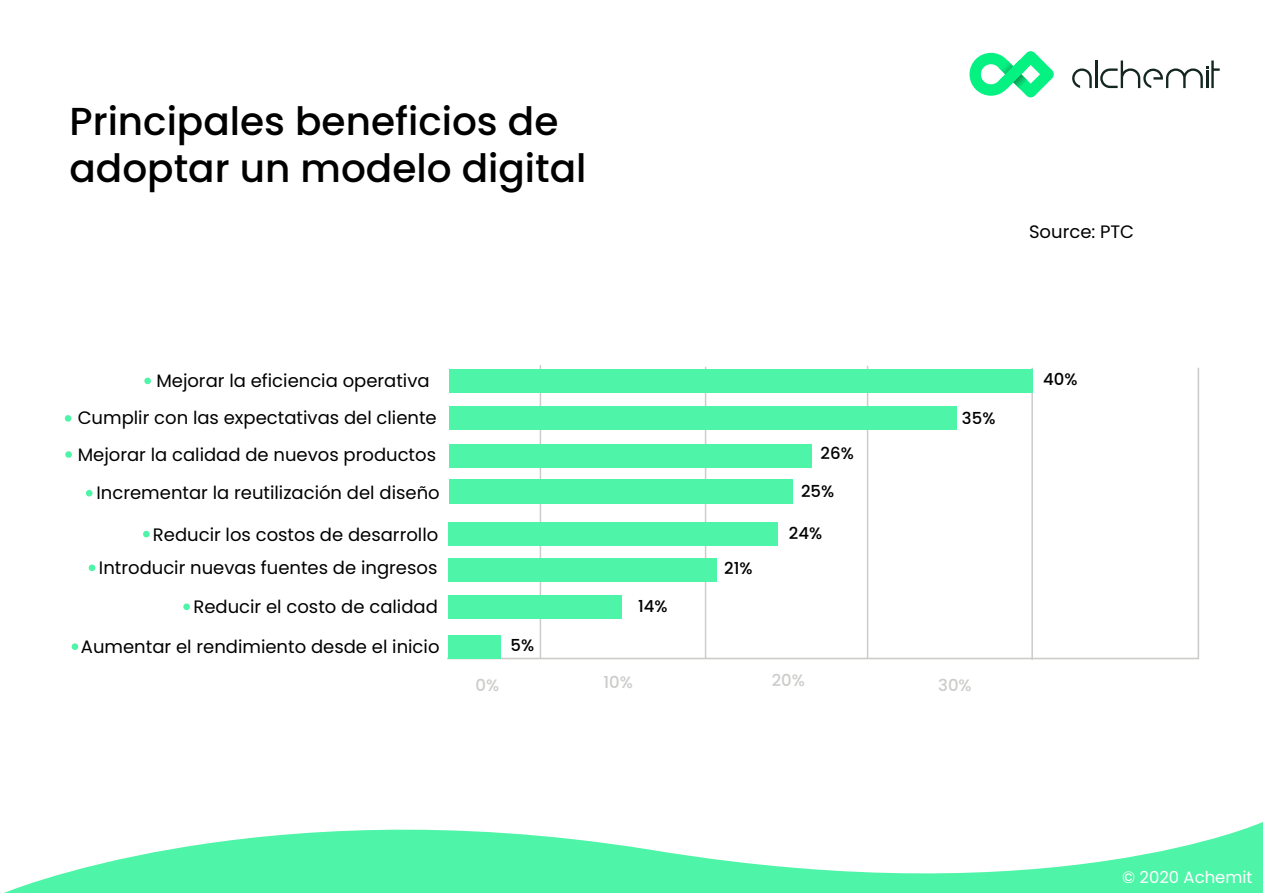
<style>
.page{position:relative;width:1263px;height:893px;background:#fff}
.page>*{position:absolute;margin:0;border:0;box-sizing:border-box;transform-origin:0 0}
.t1{font:500 39px/46.8px "Poppins";color:#000}
.t2{font:18px/33.5px "Poppins";color:#000;text-align:right}
.t3{font:500 16.5px "Poppins";color:#000}
.t4{font:16.5px "Poppins";color:#fff}
.t5{font:500 16.5px "Poppins";color:#ccccca}
</style>
<div class="page">
<svg style="left:969px;top:51px;width:85px;height:46px"></svg>
<hr style="left:1095px;top:60px;width:2px;height:28px;background:#13261f">
<svg style="left:1100px;top:60px;width:120px;height:28px"></svg>
<svg style="left:1072px;top:68px;width:20px;height:20px"></svg>
<svg style="left:4px;top:822px;width:1259px;height:71px;fill:#4ef4a7"></svg>
<svg style="left:447px;top:366px;width:753px;height:294px"></svg>
<hr style="left:1031px;top:368px;width:2px;height:292px;background:#ccccca">
<hr style="left:867px;top:366px;width:1px;height:293px;background:#ccccca">
<hr style="left:705px;top:367px;width:1px;height:292px;background:#ccccca">
<svg style="left:144px;top:377px;width:7px;height:8px"></svg>
<svg style="left:64px;top:415px;width:8px;height:7px"></svg>
<svg style="left:65px;top:451px;width:7px;height:7px"></svg>
<svg style="left:86px;top:490px;width:7px;height:7px"></svg>
<svg style="left:143px;top:530px;width:7px;height:8px"></svg>
<svg style="left:88px;top:564px;width:8px;height:7px"></svg>
<svg style="left:183px;top:603px;width:7px;height:7px"></svg>
<svg style="left:71px;top:643px;width:8px;height:7px"></svg>
<hr style="left:540px;top:365px;width:1px;height:293px;background:#ccccca">
<div style="left:449px;top:369px;width:583px;height:23px;background:#4ef4a7"></div>
<div style="left:449px;top:406px;width:507px;height:24px;background:#4ef4a7"></div>
<div style="left:449px;top:444px;width:363px;height:23px;background:#4ef4a7"></div>
<div style="left:449px;top:480px;width:343px;height:24px;background:#4ef4a7"></div>
<div style="left:449px;top:523px;width:329px;height:23px;background:#4ef4a7"></div>
<div style="left:449px;top:559px;width:268px;height:23px;background:#4ef4a7"></div>
<div style="left:448px;top:596px;width:174px;height:23px;background:#4ef4a7"></div>
<div style="left:448px;top:635px;width:53px;height:23px;background:#4ef4a7"></div>
<h1 class="t1" style="left:69px;top:98px;width:518px">Principales beneficios de adoptar un modelo digital</h1>
<p class="t2" style="left:1029px;top:215px;width:107px">Source: PTC</p>
<p class="t2" style="left:156px;top:364px;width:275px">Mejorar la eficiencia operativa</p>
<p class="t2" style="left:78px;top:401px;width:361px">Cumplir con las expectativas del cliente</p>
<p class="t2" style="left:78px;top:438px;width:360px">Mejorar la calidad de nuevos productos</p>
<p class="t2" style="left:97px;top:476px;width:345px">Incrementar la reutilización del diseño</p>
<p class="t2" style="left:99px;top:518px;width:341px">Reducir los costos de desarrollo<br>Introducir nuevas fuentes de ingresos</p>
<p class="t2" style="left:193px;top:590px;width:246px">Reducir el costo de calidad</p>
<p class="t2" style="left:81px;top:630px;width:360px">Aumentar el rendimiento desde el inicio</p>
<p class="t5" style="left:475px;top:675px;width:25px">0%</p>
<p class="t3" style="left:511px;top:636px;width:25px">5%</p>
<p class="t3" style="left:638px;top:597px;width:31px">14%</p>
<p class="t3" style="left:724px;top:559px;width:30px">21%</p>
<p class="t3" style="left:821px;top:444px;width:35px">26%</p>
<p class="t3" style="left:801px;top:481px;width:35px">25%</p>
<p class="t3" style="left:789px;top:524px;width:35px">24%</p>
<p class="t3" style="left:962px;top:408px;width:35px">35%</p>
<p class="t5" style="left:603px;top:673px;width:31px">10%</p>
<p class="t5" style="left:772px;top:671px;width:35px">20%</p>
<p class="t5" style="left:938px;top:675px;width:35px">30%</p>
<p class="t3" style="left:1043px;top:369px;width:36px">40%</p>
<p class="t4" style="left:1122px;top:868px;width:132px">© 2020 Achemit</p>
</div>
